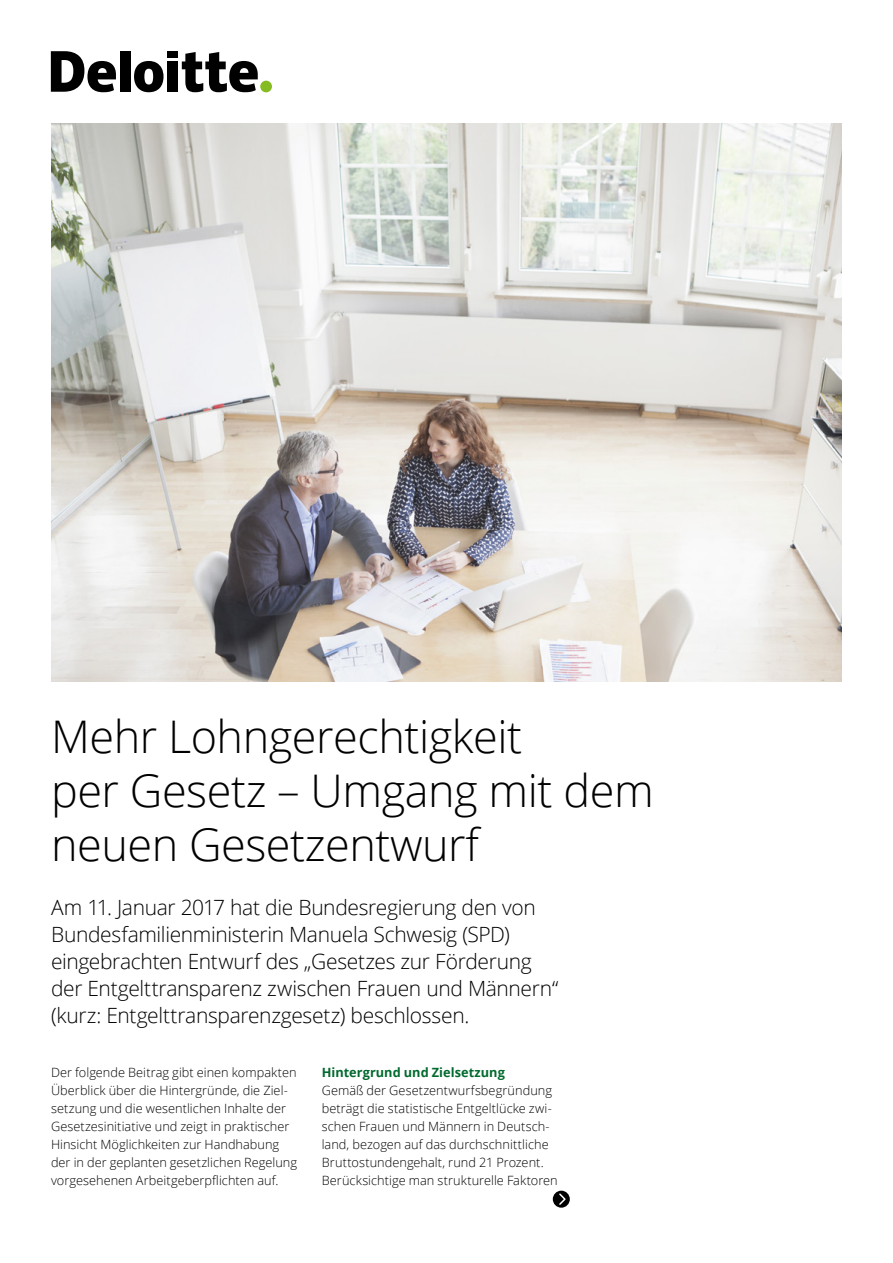
<style>
.page{position:relative;width:893px;height:1263px;background:#fff}
.page>*{position:absolute;margin:0;border:0;box-sizing:border-box;transform-origin:0 0}
.t1{font:300 45px/54px "Open Sans";letter-spacing:-.01em;color:#000}
.t2{font:300 21px/27px "Open Sans";letter-spacing:-.015em;color:#000}
.t3{font:300 12.75px/18px "Open Sans";color:#000}
.t4{font:700 12.75px "Open Sans";letter-spacing:.005em;color:#00692e}
</style>
<div class="page">
<div style="left:260px;top:81px;width:12px;height:11px;background:#85bc22;border-radius:50%"></div>
<div style="left:120px;top:51px;width:10px;height:41px;background:#000"></div>
<svg style="left:134px;top:61px;width:30px;height:31px"></svg>
<div style="left:168px;top:61px;width:10px;height:31px;background:#000"></div>
<div style="left:168px;top:51px;width:10px;height:7px;background:#000"></div>
<svg style="left:182px;top:52px;width:76px;height:40px"></svg>
<svg style="left:51px;top:51px;width:65px;height:41px"></svg>
<img style="left:51px;top:123px;width:791px;height:558px">
<div style="left:553px;top:1191px;width:17px;height:17px;background:#000;border-radius:50%"></div>
<svg style="left:559px;top:1192px;width:8px;height:14px"></svg>
<h1 class="t1" style="left:51px;top:709px;width:604px">Mehr Lohngerechtigkeit<br>per Gesetz – Umgang mit dem neuen Gesetzentwurf</h1>
<p class="t2" style="left:51px;top:893px;width:509px">Am 11. Januar 2017 hat die Bundesregierung den von Bundesfamilienministerin Manuela Schwesig (SPD) eingebrachten Entwurf des „Gesetzes zur Förderung der Entgelttransparenz zwischen Frauen und Männern“ (kurz: Entgelttransparenzgesetz) beschlossen.</p>
<p class="t4" style="left:322px;top:1063px;width:185px">Hintergrund und Zielsetzung</p>
<p class="t3" style="left:322px;top:1081px;width:238px">Gemäß der Gesetzentwurfsbegründung beträgt die statistische Entgeltlücke zwi&shy;schen Frauen und Männern in Deutsch&shy;land, bezogen auf das durchschnittliche Bruttostundengehalt, rund 21 Prozent.<br>Berücksichtige man strukturelle Faktoren</p>
<p class="t3" style="left:51px;top:1063px;width:248px">Der folgende Beitrag gibt einen kompakten Überblick über die Hintergründe, die Ziel&shy;setzung und die wesentlichen Inhalte der Gesetzesinitiative und zeigt in praktischer Hinsicht Möglichkeiten zur Handhabung der in der geplanten gesetzlichen Regelung vorgesehenen Arbeitgeberpflichten auf.</p>
</div>
